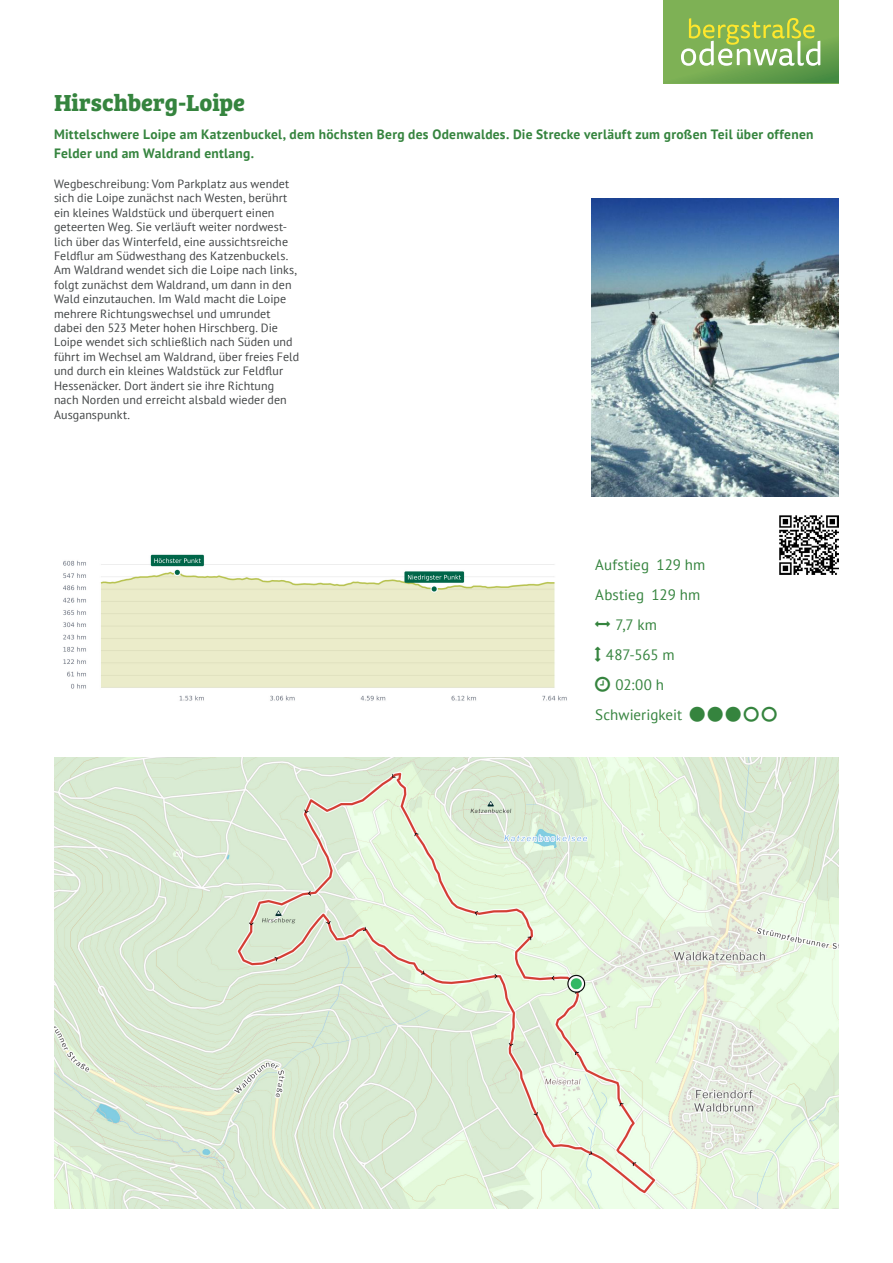
<style>
.page{position:relative;width:893px;height:1263px;background:#fff}
.page>*{position:absolute;margin:0;border:0;box-sizing:border-box;transform-origin:0 0}
.t1{font:700 24px "Bree Serif";color:#35843e}
.t2{font:15px/30px "PT Sans";letter-spacing:.005em;color:#35843e}
.t3{font:700 13.5px/19.5px "PT Sans";letter-spacing:.02em;color:#35843e}
.t4{font:12px/14.4px "PT Sans";letter-spacing:.005em;color:#424546}
.s1{font-family:"Tourpiktogramme Voll"}
</style>
<div class="page">
<img style="left:54px;top:758px;width:785px;height:451px">
<img style="left:63px;top:554px;width:504px;height:147px">
<img style="left:779px;top:515px;width:60px;height:60px">
<img style="left:591px;top:198px;width:248px;height:298px">
<svg style="left:663px;top:1px;width:176px;height:83px;background:#87b45c"></svg>
<h1 class="t1" style="left:54px;top:84px;width:193px">Hirschberg-Loipe</h1>
<p class="t3" style="left:54px;top:124px;width:761px">Mittelschwere Loipe am Katzenbuckel, dem höchsten Berg des Odenwaldes. Die Strecke verläuft zum großen Teil über offenen<br>Felder und am Waldrand entlang.</p>
<p class="t4" style="left:54px;top:176px;width:247px">Wegbeschreibung: Vom Parkplatz aus wendet sich die Loipe zunächst nach Westen, berührt ein kleines Waldstück und überquert einen geteerten Weg. Sie verläuft weiter nordwest&shy;lich über das Winterfeld, eine aussichtsreiche Feldflur am Südwesthang des Katzenbuckels.<br>Am Waldrand wendet sich die Loipe nach links, folgt zunächst dem Waldrand, um dann in den Wald einzutauchen. Im Wald macht die Loipe mehrere Richtungswechsel und umrundet dabei den 523 Meter hohen Hirschberg. Die Loipe wendet sich schließlich nach Süden und führt im Wechsel am Waldrand, über freies Feld und durch ein kleines Waldstück zur Feldflur Hessenäcker. Dort ändert sie ihre Richtung nach Norden und erreicht alsbald wieder den Ausganspunkt.</p>
<p class="t2" style="left:595px;top:549px;width:183px">Aufstieg 129 hm<br>Abstieg 129 hm<br><span class="s1">K</span> 7,7 km<br><span class="s1">L</span> 487-565 m<br><span class="s1">J</span> 02:00 h<br>Schwierigkeit <span class="s1">E E E D D</span></p>
</div>
